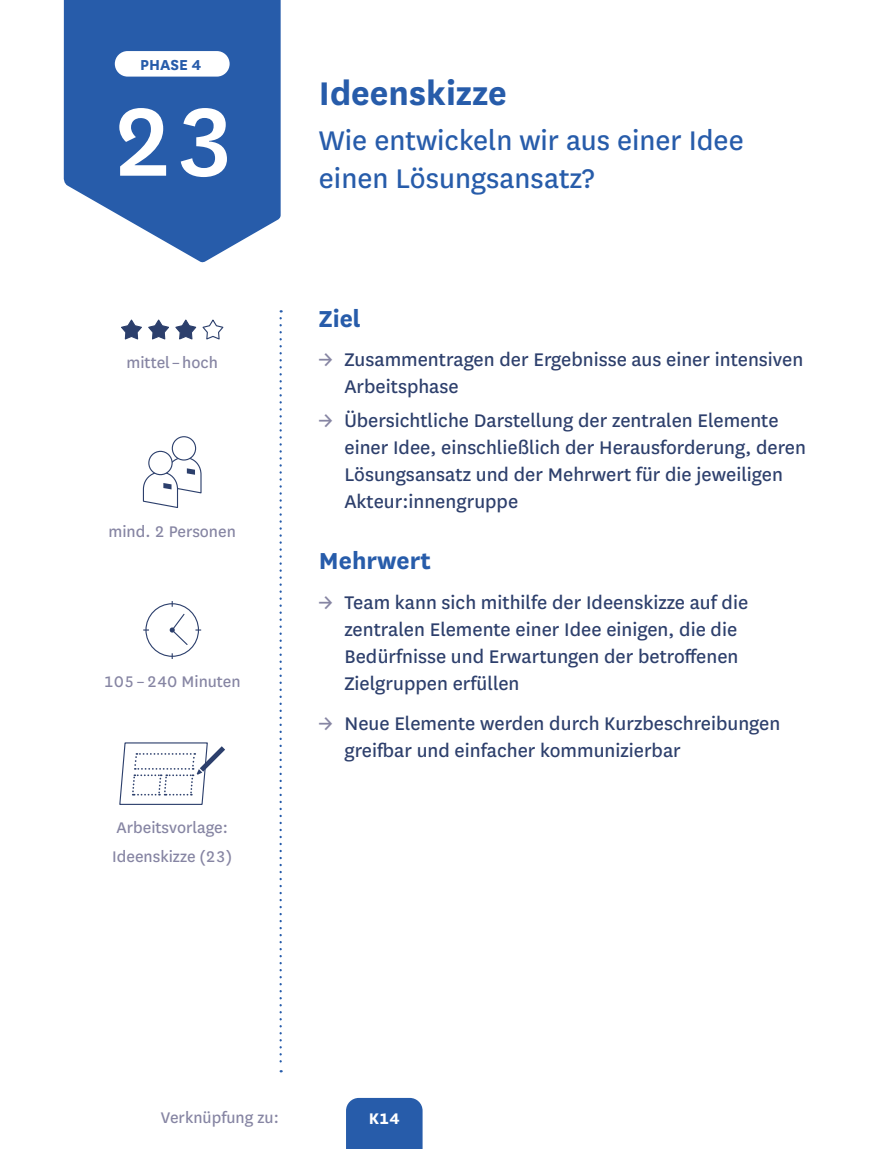
<style>
.page{position:relative;width:893px;height:1149px;background:#fff}
.page>*{position:absolute;margin:0;border:0;box-sizing:border-box;transform-origin:0 0}
.t1{font:500 112.5px "National";color:#fff}
.t2{font:700 38.25px "National";color:#275caa}
.t3{font:31.5px "National";color:#275caa}
.t4{font:700 27px "National";color:#275caa}
.t5{font:21.38px/27px "National";color:#2d3f6c}
.t6{font:18px/28.3px "National";color:#8685a3}
.t7{font:700 18px "National";color:#fff}
.t8{font:700 16.88px "National";color:#275caa}
.s1{color:#8685a3}
</style>
<div class="page">
<svg style="left:64px;top:0;width:217px;height:263px;fill:#275caa"></svg>
<div style="left:115px;top:51px;width:115px;height:26px;background:#fff;border-radius:13px"></div>
<svg style="left:121px;top:319px;width:103px;height:21px"></svg>
<div style="left:172px;top:436px;width:24px;height:24px;border:1px solid #2c3f6c;border-radius:50%"></div>
<svg style="left:143px;top:457px;width:59px;height:51px"></svg>
<div style="left:149px;top:451px;width:23px;height:23px;background:#fff;border-radius:50%"></div>
<div style="left:148px;top:450px;width:25px;height:25px;border:1px solid #2c3f6c;border-radius:50%"></div>
<div style="left:145px;top:603px;width:54px;height:53px;border:1px solid #2c3f6c;border-radius:50%"></div>
<svg style="left:170px;top:613px;width:18px;height:32px"></svg>
<svg style="left:119px;top:742px;width:106px;height:62px"></svg>
<div style="left:346px;top:1097px;width:77px;height:51px;background:#275caa"></div>
<svg style="left:280px;top:318px;width:2px;height:753px"></svg>
<p class="t8" style="left:140px;top:53px;width:63px">PHASE 4</p>
<h1 class="t1" style="left:110px;top:65px;width:130px">23</h1>
<p class="t6" style="left:127px;top:347px;width:93px">mittel – hoch</p>
<p class="t6" style="left:109px;top:516px;width:129px">mind. 2 Personen</p>
<p class="t6" style="left:104px;top:666px;width:138px">105 – 240 Minuten</p>
<p class="t6" style="left:112px;top:812px;width:122px">Arbeitsvorlage:<br>Ideenskizze (23)</p>
<h2 class="t2" style="left:319px;top:66px;width:189px">Ideenskizze</h2>
<h3 class="t3" style="left:319px;top:119px;width:426px">Wie entwickeln wir aus einer Idee</h3>
<h3 class="t3" style="left:319px;top:157px;width:277px">einen Lösungsansatz?</h3>
<p class="t4" style="left:319px;top:299px;width:43px">Ziel</p>
<p class="t5" style="left:344px;top:345px;width:460px;text-indent:-26px"><span class="s1">→</span> Zusammentragen der Ergebnisse aus einer intensiven<br>Arbeitsphase</p>
<p class="t5" style="left:344px;top:405px;width:463px;text-indent:-26px"><span class="s1">→</span> Übersichtliche Darstellung der zentralen Elemente einer Idee, einschließlich der Herausforderung, deren Lösungsansatz und der Mehrwert für die jeweiligen Akteur:innengruppe</p>
<p class="t4" style="left:319px;top:541px;width:113px">Mehrwert</p>
<p class="t5" style="left:344px;top:587px;width:405px;text-indent:-26px"><span class="s1">→</span> Team kann sich mithilfe der Ideenskizze auf die zentralen Elemente einer Idee einigen, die die Bedürfnisse und Erwartungen der betroffenen Zielgruppen erfüllen</p>
<p class="t5" style="left:344px;top:708px;width:437px;text-indent:-26px"><span class="s1">→</span> Neue Elemente werden durch Kurzbeschreibungen greifbar und einfacher kommunizierbar</p>
<p class="t6" style="left:161px;top:1101px;width:119px">Verknüpfung zu:</p>
<p class="t7" style="left:369px;top:1105px;width:32px">K14</p>
</div>
